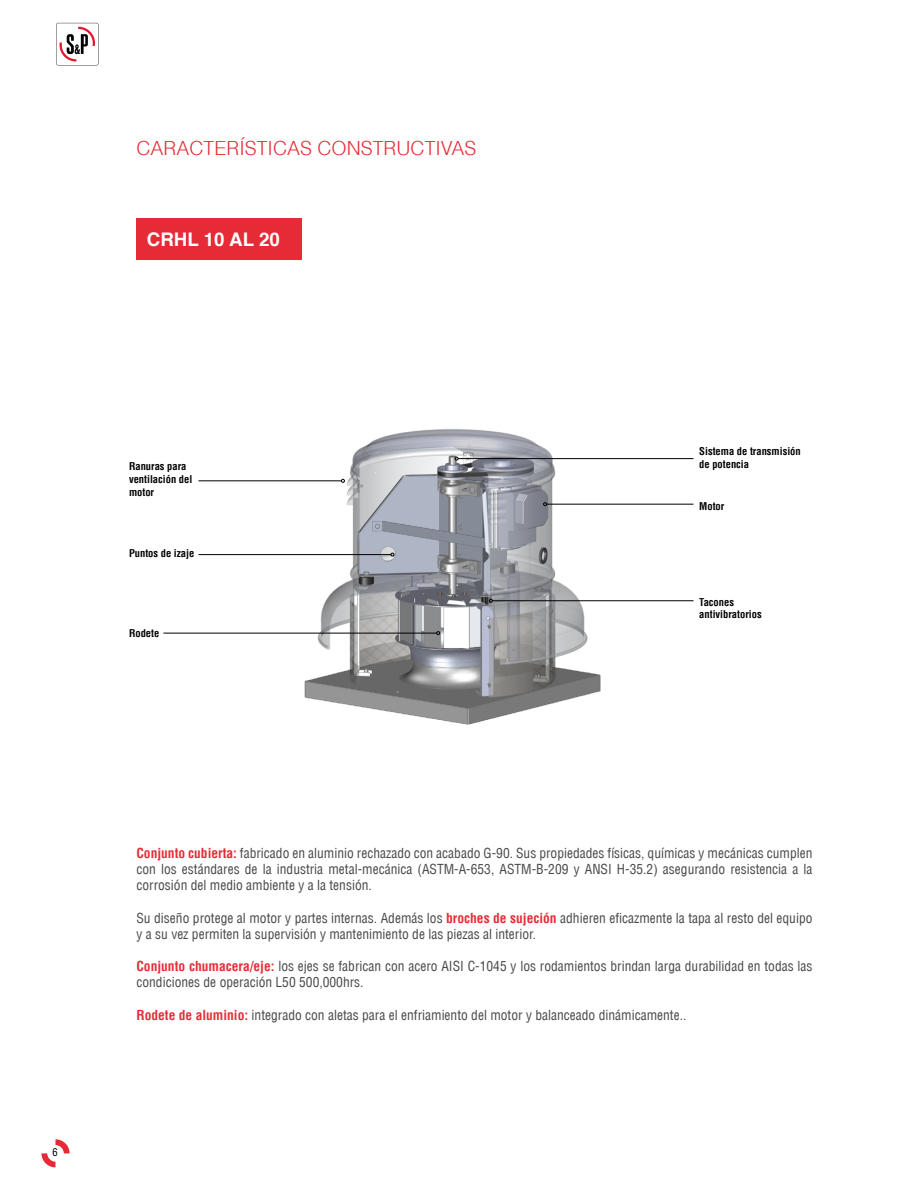
<style>
.page{position:relative;width:918px;height:1188px;background:#fff}
.page>*{position:absolute;margin:0;border:0;box-sizing:border-box;transform-origin:0 0}
.t1{font:300 19.5px "Helvetica";color:#e62c37}
.t2{font:700 18.75px "Helvetica";color:#fff}
.t3{font:condensed 13.5px/16.2px "Helvetica LT";color:#4a4a49}
.t4{font:700 condensed 10.5px/12.6px "Helvetica LT";color:#000}
.t5{font:condensed 10.5px "Helvetica LT";color:#000}
.s1{font-weight:700;color:#e62c37}
</style>
<div class="page">
<svg style="left:41px;top:1139px;width:29px;height:28px"></svg>
<svg style="left:56px;top:23px;width:43px;height:42px"></svg>
<div style="left:136px;top:218px;width:166px;height:42px;background:#e62a36"></div>
<img style="left:286px;top:429px;width:338px;height:296px">
<hr style="left:163px;top:633px;width:274px;height:1px;background:#000">
<svg style="left:436px;top:631px;width:4px;height:4px"></svg>
<hr style="left:198px;top:554px;width:193px;height:1px;background:#000">
<hr style="left:198px;top:480px;width:143px;height:1px;background:#000">
<svg style="left:341px;top:479px;width:4px;height:4px"></svg>
<hr style="left:492px;top:600px;width:201px;height:1px;background:#000">
<svg style="left:489px;top:599px;width:4px;height:4px"></svg>
<hr style="left:547px;top:504px;width:146px;height:1px;background:#000">
<svg style="left:543px;top:502px;width:4px;height:4px"></svg>
<hr style="left:458px;top:458px;width:235px;height:1px;background:#000">
<h1 class="t1" style="left:136px;top:136px;width:341px">CARACTERÍSTICAS CONSTRUCTIVAS</h1>
<h2 class="t2" style="left:147px;top:224px;width:135px">CRHL 10 AL 20</h2>
<p class="t4" style="left:129px;top:460px;width:65px">Ranuras para ventilación del motor</p>
<p class="t4" style="left:129px;top:547px;width:67px">Puntos de izaje</p>
<p class="t4" style="left:129px;top:627px;width:32px">Rodete</p>
<p class="t4" style="left:699px;top:445px;width:103px">Sistema de transmisión de potencia</p>
<p class="t4" style="left:699px;top:500px;width:27px">Motor</p>
<p class="t4" style="left:699px;top:595px;width:64px">Tacones antivibratorios</p>
<p class="t5" style="left:52px;top:1146px;width:7px">6</p>
<p class="t3" style="left:136px;top:845px;width:678px;text-align:justify"><span class="s1">Conjunto cubierta:</span> fabricado en aluminio rechazado con acabado G-90. Sus propiedades físicas, químicas y mecánicas cumplen con los estándares de la industria metal-mecánica (ASTM-A-653, ASTM-B-209 y ANSI H-35.2) asegurando resistencia a la corrosión del medio ambiente y a la tensión.</p>
<p class="t3" style="left:136px;top:910px;width:678px">Su diseño protege al motor y partes internas. Además los <span class="s1">broches de sujeción</span> adhieren eficazmente la tapa al resto del equipo y a su vez permiten la supervisión y mantenimiento de las piezas al interior.</p>
<p class="t3" style="left:136px;top:958px;width:678px"><span class="s1">Conjunto chumacera/eje:</span> los ejes se fabrican con acero AISI C-1045 y los rodamientos brindan larga durabilidad en todas las condiciones de operación L50 500,000hrs.</p>
<p class="t3" style="left:136px;top:1007px;width:551px"><span class="s1">Rodete de aluminio:</span> integrado con aletas para el enfriamiento del motor y balanceado dinámicamente..</p>
</div>
